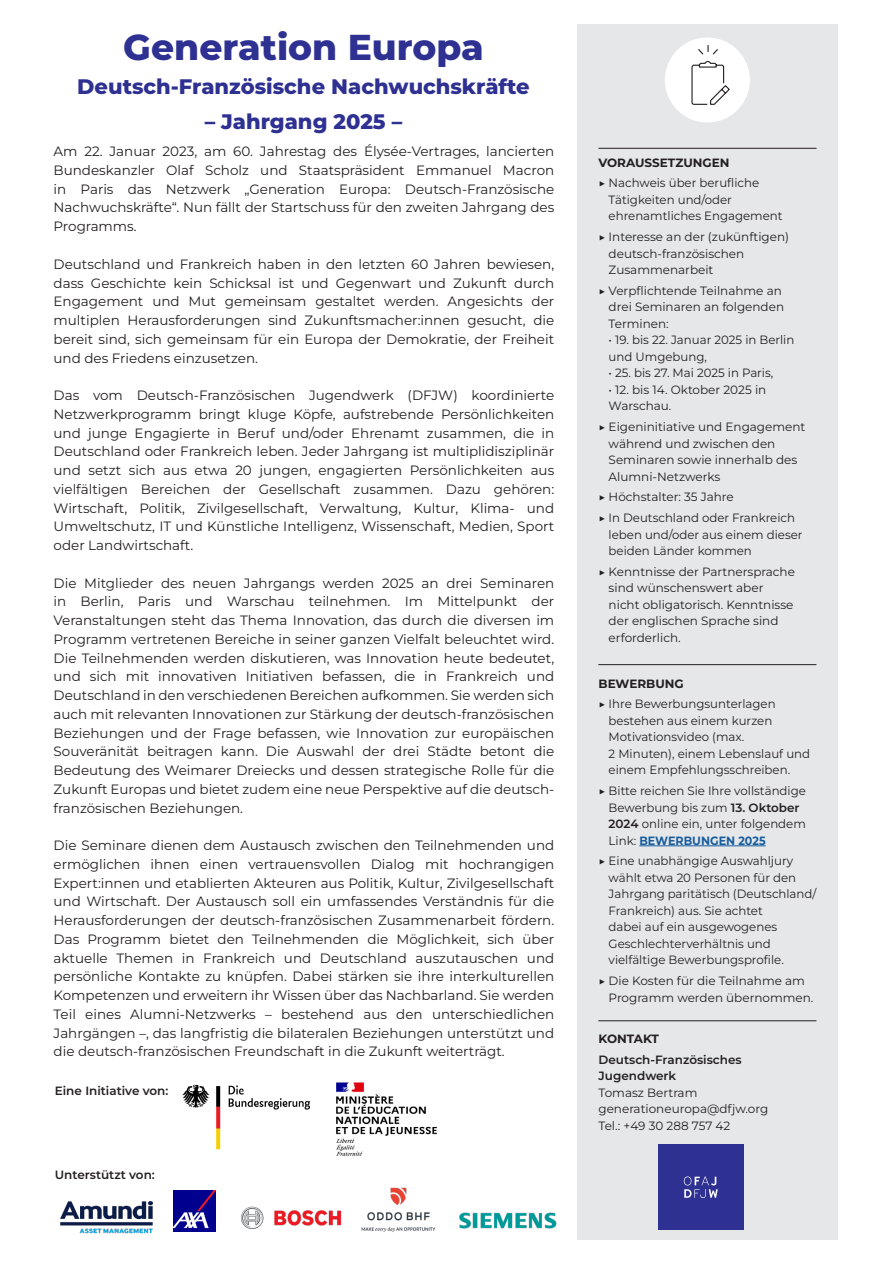
<style>
.page{position:relative;width:893px;height:1263px;background:#fff}
.page>*{position:absolute;margin:0;border:0;box-sizing:border-box;transform-origin:0 0}
.t1{font:800 36px "Montserrat";color:#2e3092}
.t2{font:800 21px "Montserrat";color:#2e3092}
.t3{font:13.5px/18.8px "Montserrat";color:#231f20;text-align:justify}
.t4{font:12px/16.5px "Montserrat";color:#231f20}
.t5{font:600 12px/16.5px "Montserrat";color:#231f20}
.t6{font:700 12px "Montserrat";color:#231f20}
.s1{font-weight:600}
.s2{font-weight:700;color:#175d9e}
</style>
<div class="page">
<div style="left:577px;top:25px;width:261px;height:1215px;background:#e6e7e9"></div>
<hr style="left:639px;top:845px;width:127px;height:1px;background:#175d9e">
<div style="left:665px;top:37px;width:85px;height:86px;background:#fff;border-radius:50%"></div>
<svg style="left:691px;top:45px;width:39px;height:60px"></svg>
<img style="left:336px;top:1082px;width:102px;height:74px">
<img style="left:361px;top:1187px;width:75px;height:45px">
<img style="left:241px;top:1207px;width:101px;height:22px">
<img style="left:173px;top:1191px;width:43px;height:40px">
<img style="left:60px;top:1201px;width:93px;height:32px">
<img style="left:459px;top:1212px;width:98px;height:17px">
<img style="left:182px;top:1084px;width:129px;height:66px">
<hr style="left:598px;top:664px;width:218px;height:1px;background:#231f20">
<hr style="left:598px;top:1020px;width:218px;height:1px;background:#231f20">
<div style="left:658px;top:1144px;width:85px;height:85px;background:#2e3092"></div>
<svg style="left:684px;top:1176px;width:34px;height:22px"></svg>
<hr style="left:598px;top:148px;width:218px;height:1px;background:#231f20">
<p class="t1" style="left:123px;top:20px;width:362px">Generation Europa</p>
<p class="t2" style="left:77px;top:71px;width:454px">Deutsch-Französische Nachwuchskräfte</p>
<p class="t2" style="left:205px;top:106px;width:199px">– Jahrgang 2025 –</p>
<p class="t3" style="left:54px;top:142px;width:502px">Am 22. Januar 2023, am 60. Jahrestag des Élysée-Vertrages, lancierten Bundeskanzler Olaf Scholz und Staatspräsident Emmanuel Macron in Paris das Netzwerk „Generation Europa: Deutsch-Französische Nachwuchskräfte“. Nun fällt der Startschuss für den zweiten Jahrgang des Programms.</p>
<p class="t3" style="left:54px;top:254px;width:502px">Deutschland und Frankreich haben in den letzten 60 Jahren bewiesen, dass Geschichte kein Schicksal ist und Gegenwart und Zukunft durch Engagement und Mut gemeinsam gestaltet werden. Angesichts der multiplen Herausforderungen sind Zukunftsmacher:innen gesucht, die bereit sind, sich gemeinsam für ein Europa der Demokratie, der Freiheit und des Friedens einzusetzen.</p>
<p class="t3" style="left:54px;top:385px;width:502px">Das vom Deutsch-Französischen Jugendwerk (DFJW) koordinierte Netzwerkprogramm bringt kluge Köpfe, aufstrebende Persönlichkeiten und junge Engagierte in Beruf und/oder Ehrenamt zusammen, die in Deutschland oder Frankreich leben. Jeder Jahrgang ist multiplidisziplinär und setzt sich aus etwa 20 jungen, engagierten Persönlichkeiten aus vielfältigen Bereichen der Gesellschaft zusammen. Dazu gehören:<br>Wirtschaft, Politik, Zivilgesellschaft, Verwaltung, Kultur, Klima- und Umweltschutz, IT und Künstliche Intelligenz, Wissenschaft, Medien, Sport oder Landwirtschaft.</p>
<p class="t3" style="left:54px;top:573px;width:502px">Die Mitglieder des neuen Jahrgangs werden 2025 an drei Seminaren in Berlin, Paris und Warschau teilnehmen. Im Mittelpunkt der Veranstaltungen steht das Thema Innovation, das durch die diversen im Programm vertretenen Bereiche in seiner ganzen Vielfalt beleuchtet wird.<br>Die Teilnehmenden werden diskutieren, was Innovation heute bedeutet, und sich mit innovativen Initiativen befassen, die in Frankreich und Deutschland in den verschiedenen Bereichen aufkommen. Sie werden sich auch mit relevanten Innovationen zur Stärkung der deutsch-französischen Beziehungen und der Frage befassen, wie Innovation zur europäischen Souveränität beitragen kann. Die Auswahl der drei Städte betont die Bedeutung des Weimarer Dreiecks und dessen strategische Rolle für die Zukunft Europas und bietet zudem eine neue Perspektive auf die deutsch&shy;französischen Beziehungen.</p>
<p class="t3" style="left:54px;top:835px;width:502px">Die Seminare dienen dem Austausch zwischen den Teilnehmenden und ermöglichen ihnen einen vertrauensvollen Dialog mit hochrangigen Expert:innen und etablierten Akteuren aus Politik, Kultur, Zivilgesellschaft und Wirtschaft. Der Austausch soll ein umfassendes Verständnis für die Herausforderungen der deutsch-französischen Zusammenarbeit fördern.<br>Das Programm bietet den Teilnehmenden die Möglichkeit, sich über aktuelle Themen in Frankreich und Deutschland auszutauschen und persönliche Kontakte zu knüpfen. Dabei stärken sie ihre interkulturellen Kompetenzen und erweitern ihr Wissen über das Nachbarland. Sie werden Teil eines Alumni-Netzwerks – bestehend aus den unterschiedlichen Jahrgängen –, das langfristig die bilateralen Beziehungen unterstützt und die deutsch-französischen Freundschaft in die Zukunft weiterträgt.</p>
<p class="t5" style="left:55px;top:1082px;width:115px">Eine Initiative von:</p>
<p class="t5" style="left:55px;top:1166px;width:102px">Unterstützt von:</p>
<p class="t6" style="left:598px;top:154px;width:133px">VORAUSSETZUNGEN</p>
<p class="t4" style="left:609px;top:174px;width:175px;text-indent:-10px">▶ Nachweis über berufliche<br>Tätigkeiten und/oder ehrenamtliches Engagement</p>
<p class="t4" style="left:609px;top:228px;width:182px;text-indent:-10px">▶ Interesse an der (zukünftigen) deutsch-französischen<br>Zusammenarbeit</p>
<p class="t4" style="left:609px;top:282px;width:177px;text-indent:-10px">▶ Verpflichtende Teilnahme an drei Seminaren an folgenden<br>Terminen:</p>
<p class="t4" style="left:609px;top:331px;width:187px">• 19. bis 22. Januar 2025 in Berlin und Umgebung,</p>
<p class="t4" style="left:609px;top:364px;width:166px">• 25. bis 27. Mai 2025 in Paris,</p>
<p class="t4" style="left:609px;top:381px;width:159px">• 12. bis 14. Oktober 2025 in<br>Warschau.</p>
<p class="t4" style="left:609px;top:418px;width:198px;text-indent:-10px">▶ Eigeninitiative und Engagement während und zwischen den<br>Seminaren sowie innerhalb des<br>Alumni-Netzwerks</p>
<p class="t4" style="left:598px;top:488px;width:137px">▶ Höchstalter: 35 Jahre</p>
<p class="t4" style="left:609px;top:509px;width:195px;text-indent:-10px">▶ In Deutschland oder Frankreich leben und/oder aus einem dieser beiden Länder kommen</p>
<p class="t4" style="left:609px;top:563px;width:188px;text-indent:-10px">▶ Kenntnisse der Partnersprache sind wünschenswert aber nicht obligatorisch. Kenntnisse der englischen Sprache sind erforderlich.</p>
<p class="t6" style="left:598px;top:675px;width:87px">BEWERBUNG</p>
<p class="t4" style="left:609px;top:695px;width:203px;text-indent:-10px">▶ Ihre Bewerbungsunterlagen bestehen aus einem kurzen<br>Motivationsvideo (max.<br>2 Minuten), einem Lebenslauf und einem Empfehlungsschreiben.</p>
<p class="t4" style="left:609px;top:782px;width:199px;text-indent:-10px">▶ Bitte reichen Sie Ihre vollständige<br>Bewerbung bis zum <span class="s1">13. Oktober<br>2024</span> online ein, unter folgendem<br>Link: <span class="s2">BEWERBUNGEN 2025</span></p>
<p class="t4" style="left:609px;top:852px;width:209px;text-indent:-10px">▶ Eine unabhängige Auswahljury wählt etwa 20 Personen für den<br>Jahrgang paritätisch (Deutschland/<br>Frankreich) aus. Sie achtet<br>dabei auf ein ausgewogenes<br>Geschlechterverhältnis und vielfältige Bewerbungsprofile.</p>
<p class="t4" style="left:609px;top:972px;width:206px;text-indent:-10px">▶ Die Kosten für die Teilnahme am<br>Programm werden übernommen.</p>
<p class="t6" style="left:598px;top:1030px;width:62px">KONTAKT</p>
<p class="t5" style="left:598px;top:1051px;width:145px">Deutsch-Französisches<br>Jugendwerk</p>
<p class="t4" style="left:598px;top:1084px;width:100px">Tomasz Bertram</p>
<p class="t4" style="left:598px;top:1100px;width:171px">generationeuropa@dfjw.org</p>
<p class="t4" style="left:598px;top:1117px;width:133px">Tel.: +49 30 288 757 42</p>
</div>
